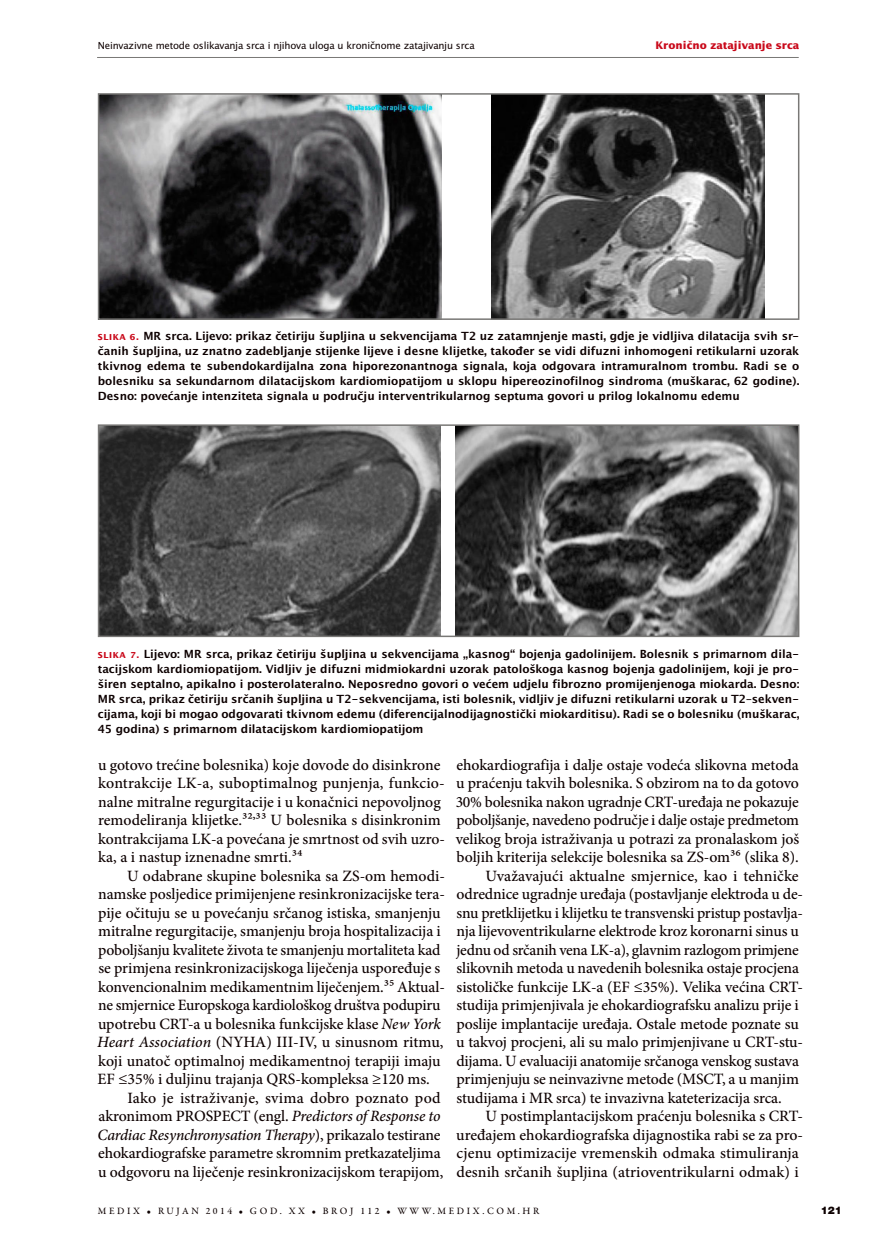
<style>
.page{position:relative;width:893px;height:1255px;background:#fff}
.page>*{position:absolute;margin:0;border:0;box-sizing:border-box;transform-origin:0 0}
.t1{font:500 15.75px/18.5px "Minion Pro";letter-spacing:-.005em;color:#0d0000}
.t2{font:italic 500 15.75px "Minion Pro";letter-spacing:-.015em;color:#0d0000}
.t3{font:11.25px/15px "Lucida San Dem";color:#0d0000;text-align:justify}
.t4{font:700 10.5px "Lucida San";color:#c9091a}
.t5{font:900 10.5px "Helvetica Neue LT Pro";color:#0d0000}
.t6{font:9.75px "Lucida San Rom";letter-spacing:-.015em;color:#0d0000}
.t7{font:500 9.75px "Garamond Premr Pro";letter-spacing:.265em;color:#0d0000}
.s1{font-family:"Lucida San";font-weight:700;font-size:8.25px;color:#c9091a}
.s2{font-style:italic}
.s3{font-style:normal}
</style>
<div class="page">
<hr style="left:97px;top:57px;width:702px;height:1px;background:#797876">
<img style="left:456px;top:427px;width:340px;height:207px">
<img style="left:101px;top:427px;width:340px;height:207px">
<img style="left:491px;top:96px;width:273px;height:221px">
<img style="left:101px;top:96px;width:340px;height:221px">
<div style="left:98px;top:424px;width:701px;height:213px;border:2px solid #797876"></div>
<div style="left:98px;top:93px;width:701px;height:227px;border:2px solid #797876"></div>
<p class="t6" style="left:98px;top:39px;width:378px">Neinvazivne metode oslikavanja srca i njihova uloga u kroničnome zatajivanju srca</p>
<p class="t4" style="left:655px;top:38px;width:146px">Kronično zatajivanje srca</p>
<p class="t3" style="left:98px;top:329px;width:703px"><span class="s1">SLIKA 6.</span> MR srca. Lijevo: prikaz četiriju šupljina u sekvencijama T2 uz zatamnjenje masti, gdje je vidljiva dilatacija svih sr&shy;čanih šupljina, uz znatno zadebljanje stijenke lijeve i desne klijetke, također se vidi difuzni inhomogeni retikularni uzorak tkivnog edema te subendokardijalna zona hiporezonantnoga signala, koja odgovara intramuralnom trombu. Radi se o bolesniku sa sekundarnom dilatacijskom kardiomiopatijom u sklopu hipereozinofilnog sindroma (muškarac, 62 godine).<br>Desno: povećanje intenziteta signala u području interventrikularnog septuma govori u prilog lokalnomu edemu</p>
<p class="t3" style="left:98px;top:646px;width:703px"><span class="s1">SLIKA 7.</span> Lijevo: MR srca, prikaz četiriju šupljina u sekvencijama „kasnog“ bojenja gadolinijem. Bolesnik s primarnom dila&shy;tacijskom kardiomiopatijom. Vidljiv je difuzni midmiokardni uzorak patološkoga kasnog bojenja gadolinijem, koji je pro&shy;širen septalno, apikalno i posterolateralno. Neposredno govori o većem udjelu fibrozno promijenjenoga miokarda. Desno:<br>MR srca, prikaz četiriju srčanih šupljina u T2-sekvencijama, isti bolesnik, vidljiv je difuzni retikularni uzorak u T2–sekven&shy;cijama, koji bi mogao odgovarati tkivnom edemu (diferencijalnodijagnostički miokarditisu). Radi se o bolesniku (muškarac, 45 godina) s primarnom dilatacijskom kardiomiopatijom</p>
<p class="t1" style="left:98px;top:755px;width:348px">u gotovo trećine bolesnika) koje dovode do disinkrone kontrakcije LK-a, suboptimalnog punjenja, funkcio&shy;nalne mitralne regurgitacije i u konačnici nepovoljnog remodeliranja klijetke.32,33 U bolesnika s disinkronim kontrakcijama LK-a povećana je smrtnost od svih uzro&shy;ka, a i nastup iznenadne smrti.34</p>
<p class="t1" style="left:127px;top:866px;width:319px">U odabrane skupine bolesnika sa ZS-om hemodi-</p>
<p class="t1" style="left:98px;top:885px;width:348px">namske posljedice primijenjene resinkronizacijske tera-</p>
<p class="t1" style="left:98px;top:903px;width:344px">pije očituju se u povećanju srčanog istiska, smanjenju</p>
<p class="t1" style="left:98px;top:922px;width:344px">mitralne regurgitacije, smanjenju broja hospitalizacija i</p>
<p class="t1" style="left:98px;top:940px;width:344px">poboljšanju kvalitete života te smanjenju mortaliteta kad</p>
<p class="t1" style="left:98px;top:959px;width:343px">se primjena resinkronizacijskoga liječenja uspoređuje s</p>
<p class="t1" style="left:98px;top:977px;width:348px">konvencionalnim medikamentnim liječenjem.35 Aktual-</p>
<p class="t1" style="left:98px;top:996px;width:344px">ne smjernice Europskoga kardiološkog društva podupiru</p>
<p class="t1" style="left:98px;top:1014px;width:344px">upotrebu CRT-a u bolesnika funkcijske klase <span class="s2">New York</span></p>
<p class="t1" style="left:97px;top:1033px;width:348px"><span class="s2">Heart Association</span> (NYHA) III-IV, u sinusnom ritmu,</p>
<p class="t1" style="left:98px;top:1051px;width:344px">koji unatoč optimalnoj medikamentnoj terapiji imaju</p>
<p class="t1" style="left:98px;top:1070px;width:334px">EF ≤35% i duljinu trajanja QRS-kompleksa ≥120 ms.</p>
<p class="t1" style="left:127px;top:1088px;width:315px">Iako je istraživanje, svima dobro poznato pod</p>
<p class="t1" style="left:98px;top:1107px;width:344px">akronimom PROSPECT (engl. <span class="s2">Predictors of Response to</span></p>
<p class="t2" style="left:98px;top:1123px;width:344px">Cardiac Resynchronysation Therapy<span class="s3">), prikazalo testirane</span></p>
<p class="t1" style="left:98px;top:1144px;width:344px">ehokardiografske parametre skromnim pretkazateljima</p>
<p class="t1" style="left:98px;top:1162px;width:347px">u odgovoru na liječenje resinkronizacijskom terapijom,</p>
<p class="t1" style="left:456px;top:755px;width:344px">ehokardiografija i dalje ostaje vodeća slikovna metoda</p>
<p class="t1" style="left:456px;top:774px;width:344px">u praćenju takvih bolesnika. S obzirom na to da gotovo</p>
<p class="t1" style="left:456px;top:792px;width:345px">30% bolesnika nakon ugradnje CRT-uređaja ne pokazuje</p>
<p class="t1" style="left:456px;top:811px;width:344px">poboljšanje, navedeno područje i dalje ostaje predmetom</p>
<p class="t1" style="left:456px;top:829px;width:345px">velikog broja istraživanja u potrazi za pronalaskom još</p>
<p class="t1" style="left:457px;top:848px;width:344px">boljih kriterija selekcije bolesnika sa ZS-om36 (slika 8).</p>
<p class="t1" style="left:485px;top:866px;width:315px">Uvažavajući aktualne smjernice, kao i tehničke</p>
<p class="t1" style="left:456px;top:885px;width:348px">odrednice ugradnje uređaja (postavljanje elektroda u de-</p>
<p class="t1" style="left:457px;top:903px;width:348px">snu pretklijetku i klijetku te transvenski pristup postavlja-</p>
<p class="t1" style="left:456px;top:922px;width:344px">nja lijevoventrikularne elektrode kroz koronarni sinus u</p>
<p class="t1" style="left:456px;top:940px;width:344px">jednu od srčanih vena LK-a), glavnim razlogom primjene</p>
<p class="t1" style="left:457px;top:959px;width:344px">slikovnih metoda u navedenih bolesnika ostaje procjena</p>
<p class="t1" style="left:457px;top:977px;width:348px">sistoličke funkcije LK-a (EF ≤35%). Velika većina CRT-</p>
<p class="t1" style="left:457px;top:996px;width:344px">studija primjenjivala je ehokardiografsku analizu prije i</p>
<p class="t1" style="left:456px;top:1014px;width:344px">poslije implantacije uređaja. Ostale metode poznate su</p>
<p class="t1" style="left:456px;top:1033px;width:348px">u takvoj procjeni, ali su malo primjenjivane u CRT-stu-</p>
<p class="t1" style="left:456px;top:1051px;width:344px">dijama. U evaluaciji anatomije srčanoga venskog sustava</p>
<p class="t1" style="left:456px;top:1070px;width:344px">primjenjuju se neinvazivne metode (MSCT, a u manjim</p>
<p class="t1" style="left:457px;top:1088px;width:327px">studijama i MR srca) te invazivna kateterizacija srca.</p>
<p class="t1" style="left:485px;top:1107px;width:319px">U postimplantacijskom praćenju bolesnika s CRT-</p>
<p class="t1" style="left:456px;top:1125px;width:348px">uređajem ehokardiografska dijagnostika rabi se za pro-</p>
<p class="t1" style="left:456px;top:1144px;width:344px">cjenu optimizacije vremenskih odmaka stimuliranja</p>
<p class="t1" style="left:456px;top:1162px;width:344px">desnih srčanih šupljina (atrioventrikularni odmak) i</p>
<p class="t7" style="left:98px;top:1204px;width:443px">MEDIX • RUJAN 2014 • GOD. XX • BROJ 112 • WWW.MEDIX.COM.HR</p>
<p class="t5" style="left:821px;top:1203px;width:23px">121</p>
</div>
